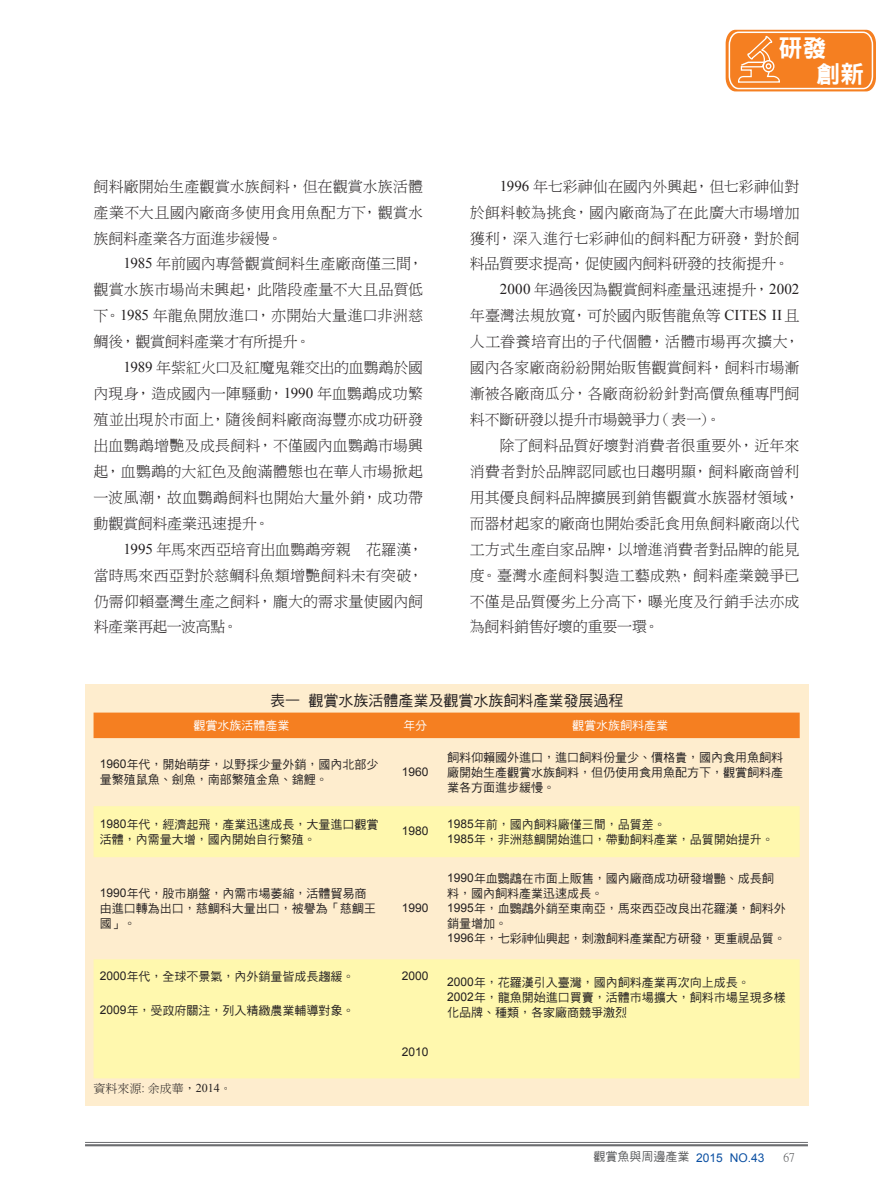
<style>
.page{position:relative;width:893px;height:1191px;background:#fff}
.page>*{position:absolute;margin:0;border:0;box-sizing:border-box;transform-origin:0 0}
.t1{font:24px/26px "DFN Hei W9 WINP BF";color:#fff}
.t2{font:15px/26px "DF Ming W3 WIN BF";letter-spacing:.005em;color:#231f20;text-align:justify}
.t3{font:15px "DF Ming W3 WIN BF";letter-spacing:-.015em;color:#231f20}
.t4{font:15px "DF Hei W5 WINP BF";color:#231f20}
.t5{font:15px "DF Ming W3 WIN BF";letter-spacing:-.02em;color:#231f20}
.t6{font:15px "DF Ming W3 WIN BF";letter-spacing:.025em;color:#231f20}
.t7{font:12px/15px "DF Hei W5 WINP BF";color:#231f20}
.t8{font:12px "Arial";color:#231f20}
.t9{font:12px "DF Hei W5 WINP BF";color:#fff}
.t10{font:12px "Arial";color:#0a4fa2}
.t11{font:12px "DF Ming W3 WIN BF";color:#231f20}
.t12{font:12px "P Ming Li U";color:#57585a}
.s1{font-family:"Times New Roman"}
.s2{font-family:"Arial"}
.s3{font-family:"DF Hei W5 WINP BF";color:#57585a}
</style>
<div class="page">
<hr style="left:85px;top:1142px;width:723px;height:1px;background:#6c6d70">
<hr style="left:85px;top:1144px;width:723px;height:2px;background:#6c6d70">
<svg style="left:726px;top:30px;width:150px;height:61px;background:#f68d39"></svg>
<div style="left:85px;top:685px;width:723px;height:421px;background:#feedce"></div>
<div style="left:94px;top:712px;width:706px;height:26px;background:#f57f21"></div>
<svg style="left:94px;top:806px;width:706px;height:272px;fill:#fff8ae"></svg>
<p class="t2" style="left:94px;top:173px;width:331px">飼料廠開始生產觀賞水族飼料，但在觀賞水族活體產業不大且國內廠商多使用食用魚配方下，觀賞水族飼料產業各方面進步緩慢。</p>
<p class="t2" style="left:94px;top:251px;width:331px;text-indent:30px"><span class="s1">1985</span> 年前國內專營觀賞飼料生產廠商僅三間，觀賞水族市場尚未興起，此階段產量不大且品質低下。<span class="s1">1985</span> 年龍魚開放進口，亦開始大量進口非洲慈鯛後，觀賞飼料產業才有所提升。</p>
<p class="t2" style="left:94px;top:355px;width:331px;text-indent:30px"><span class="s1">1989</span> 年紫紅火口及紅魔鬼雜交出的血鸚鵡於國內現身，造成國內一陣騷動，<span class="s1">1990</span> 年血鸚鵡成功繁殖並出現於市面上，隨後飼料廠商海豐亦成功研發出血鸚鵡增艷及成長飼料，不僅國內血鸚鵡市場興起，血鸚鵡的大紅色及飽滿體態也在華人市場掀起一波風潮，故血鸚鵡飼料也開始大量外銷，成功帶動觀賞飼料產業迅速提升。</p>
<p class="t2" style="left:94px;top:536px;width:331px;text-indent:30px"><span class="s1">1995</span> 年馬來西亞培育出血鸚鵡旁親 花羅漢，當時馬來西亞對於慈鯛科魚類增艷飼料未有突破，仍需仰賴臺灣生產之飼料，龐大的需求量使國內飼料產業再起一波高點。</p>
<h1 class="t1" style="left:816px;top:35px;width:49px;text-indent:-38px">研發<br>創新</h1>
<p class="t2" style="left:500px;top:173px;width:301px"><span class="s1">1996</span> 年七彩神仙在國內外興起，但七彩神仙對</p>
<p class="t2" style="left:470px;top:199px;width:331px">於餌料較為挑食，國內廠商為了在此廣大市場增加</p>
<p class="t2" style="left:470px;top:225px;width:331px">獲利，深入進行七彩神仙的飼料配方研發，對於飼</p>
<p class="t5" style="left:470px;top:256px;width:321px">料品質要求提高，促使國內飼料研發的技術提升。</p>
<p class="t2" style="left:500px;top:277px;width:301px"><span class="s1">2000</span> 年過後因為觀賞飼料產量迅速提升，<span class="s1">2002</span></p>
<p class="t2" style="left:470px;top:303px;width:331px">年臺灣法規放寬，可於國內販售龍魚等 <span class="s1">CITES II</span>且</p>
<p class="t6" style="left:470px;top:334px;width:331px">人工眷養培育出的子代個體，活體市場再次擴大，</p>
<p class="t2" style="left:470px;top:355px;width:331px">國內各家廠商紛紛開始販售觀賞飼料，飼料市場漸</p>
<p class="t2" style="left:470px;top:380px;width:331px">漸被各廠商瓜分，各廠商紛紛針對高價魚種專門飼</p>
<p class="t3" style="left:470px;top:412px;width:252px">料不斷研發以提升市場競爭力（表一）。</p>
<p class="t2" style="left:500px;top:432px;width:301px">除了飼料品質好壞對消費者很重要外，近年來</p>
<p class="t2" style="left:470px;top:458px;width:331px">消費者對於品牌認同感也日趨明顯，飼料廠商曾利</p>
<p class="t2" style="left:470px;top:484px;width:331px">用其優良飼料品牌擴展到銷售觀賞水族器材領域，</p>
<p class="t2" style="left:470px;top:510px;width:331px">而器材起家的廠商也開始委託食用魚飼料廠商以代</p>
<p class="t2" style="left:470px;top:536px;width:331px">工方式生產自家品牌，以增進消費者對品牌的能見</p>
<p class="t2" style="left:470px;top:562px;width:331px">度。臺灣水產飼料製造工藝成熟，飼料產業競爭已</p>
<p class="t2" style="left:470px;top:588px;width:331px">不僅是品質優劣上分高下，曝光度及行銷手法亦成</p>
<p class="t3" style="left:470px;top:619px;width:191px">為飼料銷售好壞的重要一環。</p>
<p class="t4" style="left:270px;top:693px;width:355px">表一觀賞水族活體產業及觀賞水族飼料產業發展過程</p>
<p class="t9" style="left:193px;top:719px;width:97px">觀賞水族活體產業</p>
<p class="t9" style="left:403px;top:719px;width:25px">年分</p>
<p class="t9" style="left:572px;top:719px;width:97px">觀賞水族飼料產業</p>
<p class="t7" style="left:100px;top:757px;width:280px"><span class="s2">1960</span>年代，開始萌芽，以野採少量外銷，國內北部少量繁殖鼠魚、劍魚，南部繁殖金魚、錦鯉。</p>
<p class="t8" style="left:402px;top:763px;width:28px">1960</p>
<p class="t7" style="left:447px;top:749px;width:337px;text-align:justify">飼料仰賴國外進口，進口飼料份量少、價格貴，國內食用魚飼料廠開始生產觀賞水族飼料，但仍使用食用魚配方下，觀賞飼料產業各方面進步緩慢。</p>
<p class="t7" style="left:100px;top:816px;width:280px"><span class="s2">1980</span>年代，經濟起飛，產業迅速成長，大量進口觀賞活體，內需量大增，國內開始自行繁殖。</p>
<p class="t8" style="left:402px;top:823px;width:28px">1980</p>
<p class="t7" style="left:447px;top:816px;width:328px"><span class="s2">1985</span>年前，國內飼料廠僅三間，品質差。<br><span class="s2">1985</span>年，非洲慈鯛開始進口，帶動飼料產業，品質開始提升。</p>
<p class="t7" style="left:100px;top:885px;width:277px"><span class="s2">1990</span>年代，股市崩盤，內需市場萎縮，活體貿易商由進口轉為出口，慈鯛科大量出口，被譽為「慈鯛王國」。</p>
<p class="t8" style="left:402px;top:899px;width:28px">1990</p>
<p class="t7" style="left:447px;top:870px;width:340px"><span class="s2">1990</span>年血鸚鵡在市面上販售，國內廠商成功研發增艷、成長飼料，國內飼料產業迅速成長。<br><span class="s2">1995</span>年，血鸚鵡外銷至東南亞，馬來西亞改良出花羅漢，飼料外銷量增加。<br><span class="s2">1996</span>年，七彩神仙興起，刺激飼料產業配方研發，更重視品質。</p>
<p class="t7" style="left:100px;top:968px;width:256px"><span class="s2">2000</span>年代，全球不景氣，內外銷量皆成長趨緩。</p>
<p class="t8" style="left:402px;top:967px;width:28px">2000</p>
<p class="t7" style="left:447px;top:975px;width:340px"><span class="s2">2000</span>年，花羅漢引入臺灣，國內飼料產業再次向上成長。<br><span class="s2">2002</span>年，龍魚開始進口買賣，活體市場擴大，飼料市場呈現多樣</p>
<p class="t7" style="left:100px;top:1002px;width:256px"><span class="s2">2009</span>年，受政府關注，列入精緻農業輔導對象。</p>
<p class="t7" style="left:447px;top:1005px;width:181px">化品牌、種類，各家廠商競爭激烈</p>
<p class="t8" style="left:402px;top:1044px;width:28px">2010</p>
<p class="t11" style="left:94px;top:1082px;width:140px">資料來源<span class="s1">:</span> 余成華，<span class="s1">2014</span>。</p>
<p class="t10" style="left:594px;top:1149px;width:172px"><span class="s3">觀賞魚與周邊產業</span> 2015 NO.43</p>
<p class="t12" style="left:783px;top:1151px;width:13px">67</p>
</div>
